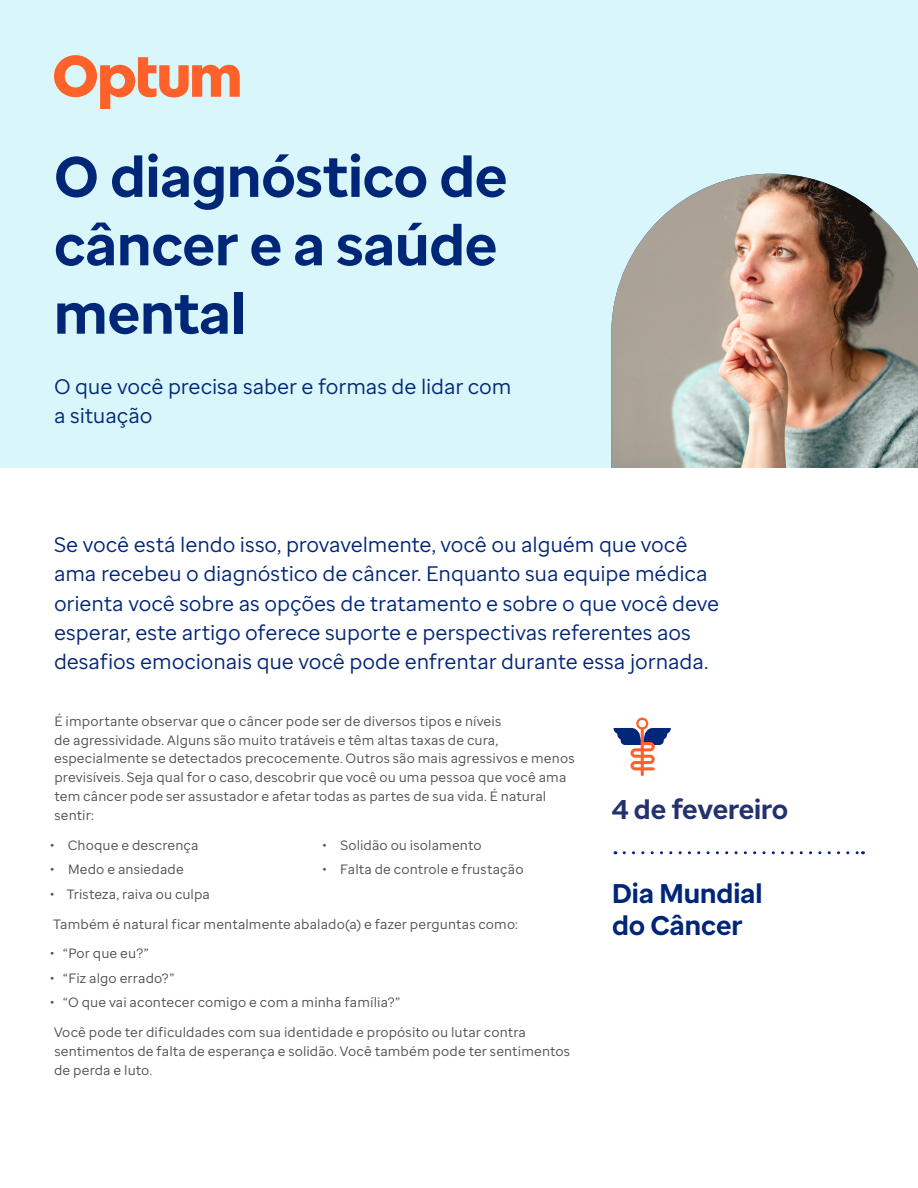
<style>
.page{position:relative;width:918px;height:1188px;background:#fff}
.page>*{position:absolute;margin:0;border:0;box-sizing:border-box;transform-origin:0 0}
.Headline{font:700 57px/68.4px "Enterprise Sans";letter-spacing:-.005em;color:#002677}
.t1{font:700 27px/32.4px "Enterprise Sans";color:#002677}
.t2{font:700 27px "Enterprise Sans";color:#24316f}
.Intro{font:21px/29.4px "Enterprise Sans";letter-spacing:-.005em;color:#002677}
.Body{font:13.5px/18.9px "Enterprise Sans";letter-spacing:.01em;color:#4b4d4f}
</style>
<div class="page">
<svg style="left:624px;top:851px;width:239px;height:3px"></svg>
<div style="left:0;top:0;width:918px;height:468px;background:#d9f6fa"></div>
<hr style="left:641px;top:728px;width:3px;height:48px;background:#ff612b;border-radius:2px">
<svg style="left:613px;top:718px;width:58px;height:52px"></svg>
<div style="left:639px;top:720px;width:7px;height:7px;background:#fff;border-radius:50%"></div>
<img style="left:611px;top:174px;width:307px;height:294px">
<svg style="left:54px;top:55px;width:186px;height:54px"></svg>
<p class="Headline" style="left:54px;top:143px;width:455px">O diagnóstico de câncer e a saúde mental</p>
<p class="Intro" style="left:54px;top:372px;width:459px">O que você precisa saber e formas de lidar com a situação</p>
<p class="Intro" style="left:54px;top:529px;width:667px">Se você está lendo isso, provavelmente, você ou alguém que você ama recebeu o diagnóstico de câncer. Enquanto sua equipe médica orienta você sobre as opções de tratamento e sobre o que você deve esperar, este artigo oferece suporte e perspectivas referentes aos desafios emocionais que você pode enfrentar durante essa jornada.</p>
<p class="Body" style="left:54px;top:711px;width:522px">É importante observar que o câncer pode ser de diversos tipos e níveis<br>de agressividade. Alguns são muito tratáveis e têm altas taxas de cura, especialmente se detectados precocemente. Outros são mais agressivos e menos previsíveis. Seja qual for o caso, descobrir que você ou uma pessoa que você ama tem câncer pode ser assustador e afetar todas as partes de sua vida. É natural sentir:</p>
<p class="Body" style="left:50px;top:836px;width:150px">• Choque e descrença</p>
<p class="Body" style="left:50px;top:860px;width:135px">• Medo e ansiedade</p>
<p class="Body" style="left:50px;top:884px;width:161px">• Tristeza, raiva ou culpa</p>
<p class="Body" style="left:322px;top:836px;width:161px">• Solidão ou isolamento</p>
<p class="Body" style="left:322px;top:860px;width:203px">• Falta de controle e frustação</p>
<p class="Body" style="left:53px;top:914px;width:466px">Também é natural ficar mentalmente abalado(a) e fazer perguntas como:</p>
<p class="Body" style="left:50px;top:944px;width:100px">• “Por que eu?”</p>
<p class="Body" style="left:50px;top:968px;width:126px">• “Fiz algo errado?”</p>
<p class="Body" style="left:50px;top:993px;width:352px">• “O que vai acontecer comigo e com a minha família?”</p>
<p class="Body" style="left:54px;top:1023px;width:517px">Você pode ter dificuldades com sua identidade e propósito ou lutar contra sentimentos de falta de esperança e solidão. Você também pode ter sentimentos de perda e luto.</p>
<p class="t2" style="left:612px;top:792px;width:178px">4 de fevereiro</p>
<p class="t1" style="left:612px;top:877px;width:152px">Dia Mundial do Câncer</p>
</div>
